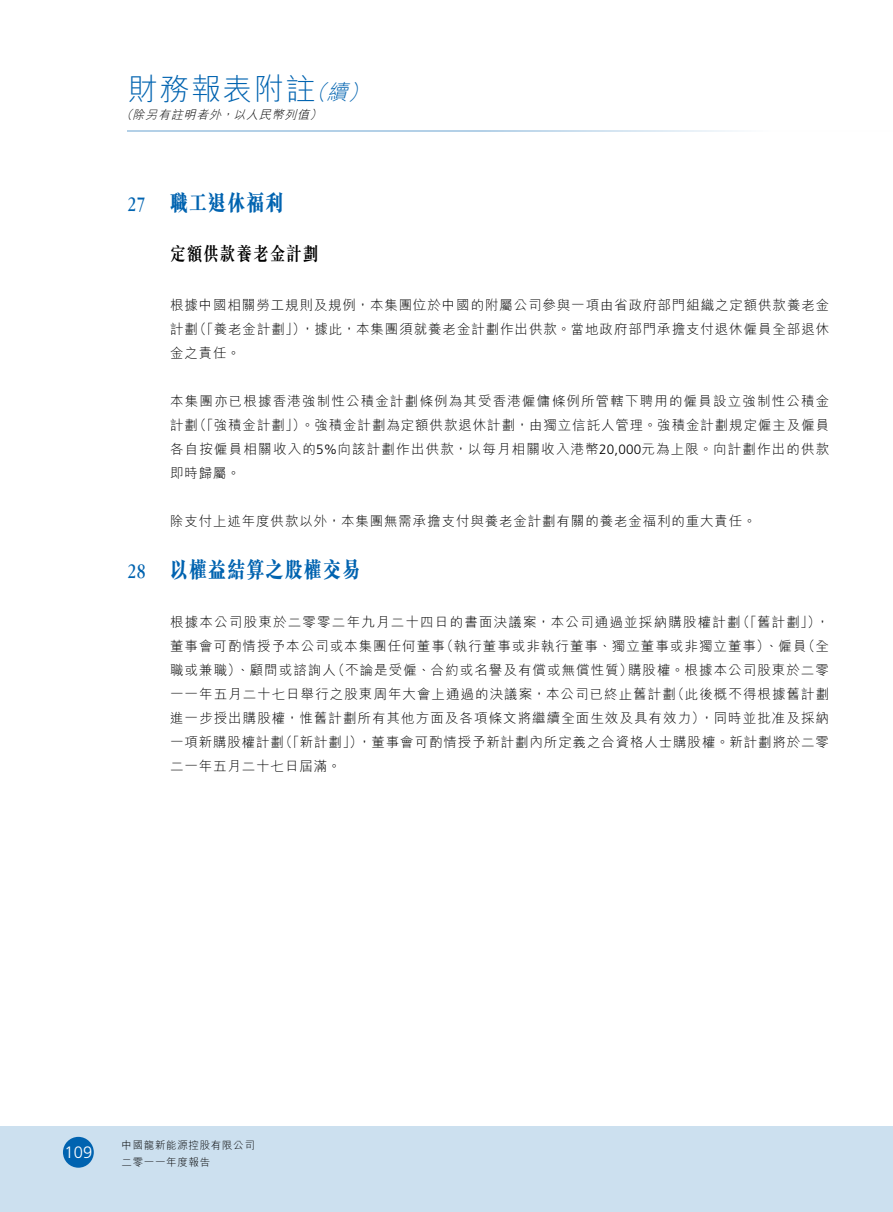
<style>
.page{position:relative;width:893px;height:1212px;background:#fff}
.page>*{position:absolute;margin:0;border:0;box-sizing:border-box;transform-origin:0 0}
.t1{font:300 30px "M Hei HK";letter-spacing:.05em;color:#0063b0}
._03_Subhead_1{font:800 22.5px "M Sung HK";letter-spacing:.06em;color:#0063b0;scale:.8 1}
._03_Subhead_1-2{font:700 22.5px "Garamond 3 LT Std";color:#0063b0;scale:.8 1}
.t2{font:italic 300 21px "M Hei HK";color:#0063b0}
._04_Subhead_2{font:700 19.5px "M Sung HK";letter-spacing:.065em;color:#000;scale:.8 1}
.t3{font:300 16.5px "Frutiger LT Std";color:#fff}
._01_Table_Text{font:300 13.5px/24px "M Hei HK";letter-spacing:.075em;color:#000}
.t4{font:italic 300 12px "M Hei HK";color:#000}
.t5{font:300 10.5px "M Hei HK";letter-spacing:.065em;color:#000}
.s1{font-family:"Frutiger LT Std"}
</style>
<div class="page">
<div style="left:0;top:1127px;width:893px;height:85px;background:#cce0ef"></div>
<hr style="left:128px;top:130px;width:765px;height:2px;background:#b3d0e7">
<div style="left:63px;top:1137px;width:31px;height:31px;background:#0063b0;border-radius:50%"></div>
<h1 class="t1" style="left:128px;top:73px;width:189px">財務報表附註</h1>
<h3 class="t2" style="left:327px;top:81px;width:28px">續</h3>
<h3 class="t2" style="left:306px;top:81px;width:28px">（</h3>
<h3 class="t2" style="left:348px;top:81px;width:28px">(</h3>
<p class="t4" style="left:120px;top:109px;width:17px">（</p>
<p class="t4" style="left:309px;top:109px;width:17px">(</p>
<p class="t4" style="left:233px;top:109px;width:81px">以人民幣列值</p>
<p class="t4" style="left:132px;top:109px;width:93px">除另有註明者外</p>
<p class="t4" style="left:221px;top:109px;width:17px">，</p>
<p class="_03_Subhead_1-2" style="left:128px;top:192px;width:24px">27</p>
<p class="_03_Subhead_1-2" style="left:128px;top:558px;width:24px">28</p>
<p class="_03_Subhead_1" style="left:170px;top:192px;width:143px">職工退休福利</p>
<p class="_04_Subhead_2" style="left:170px;top:244px;width:187px">定額供款養老金計劃</p>
<p class="_01_Table_Text" style="left:170px;top:293px;width:661px;text-align:right">根據中國相關勞工規則及規例，本集團位於中國的附屬公司參與一項由省政府部門組織之定額供款養老金，據此，本集團須就養老金計劃作出供款。當地政府部門承擔支付退休僱員全部退休</p>
<p class="_01_Table_Text" style="left:193px;top:317px;width:114px">（「養老金計劃」）</p>
<p class="_01_Table_Text" style="left:170px;top:317px;width:72px">計劃<br>金之責任。</p>
<p class="_01_Table_Text" style="left:170px;top:389px;width:661px;text-align:right">本集團亦已根據香港強制性公積金計劃條例為其受香港僱傭條例所管轄下聘用的僱員設立強制性公積金（「強積金計劃」）。強積金計劃為定額供款退休計劃，由獨立信託人管理。強積金計劃規定僱主及僱員</p>
<p class="_01_Table_Text" style="left:170px;top:413px;width:661px">計劃<br>各自按僱員相關收入的<span class="s1">5%</span>向該計劃作出供款，以每月相關收入港幣<span class="s1">20,000</span>元為上限。向計劃作出的供款即時歸屬。</p>
<p class="_01_Table_Text" style="left:170px;top:509px;width:588px">除支付上述年度供款以外，本集團無需承擔支付與養老金計劃有關的養老金福利的重大責任。</p>
<p class="_03_Subhead_1" style="left:170px;top:558px;width:239px">以權益結算之股權交易</p>
<p class="_01_Table_Text" style="left:736px;top:609px;width:86px">（「舊計劃 (「</p>
<p class="_01_Table_Text" style="left:170px;top:609px;width:572px">根據本公司股東於二零零二年九月二十四日的書面決議案，本公司通過並採納購股權計劃</p>
<p class="_01_Table_Text" style="left:816px;top:609px;width:15px">，</p>
<p class="_01_Table_Text" style="left:440px;top:633px;width:368px">（執行董事或非執行董事、獨立董事或非獨立董事）、僱員</p>
<p class="_01_Table_Text" style="left:802px;top:633px;width:29px">（全</p>
<p class="_01_Table_Text" style="left:170px;top:633px;width:276px">董事會可酌情授予本公司或本集團任何董事</p>
<p class="_01_Table_Text" style="left:170px;top:657px;width:167px">職或兼職）、顧問或諮詢人</p>
<p class="_01_Table_Text" style="left:331px;top:657px;width:303px">（不論是受僱、合約或名譽及有償或無償性質）</p>
<p class="_01_Table_Text" style="left:628px;top:657px;width:202px">購股權。根據本公司股東於二零</p>
<p class="_01_Table_Text" style="left:671px;top:681px;width:159px">（此後概不得根據舊計劃</p>
<p class="_01_Table_Text" style="left:170px;top:681px;width:507px">一一年五月二十七日舉行之股東周年大會上通過的決議案，本公司已終止舊計劃</p>
<p class="_01_Table_Text" style="left:358px;top:705px;width:473px;text-indent:-188px">進一步授出購股權，惟舊計劃所有其他方面及各項條文將繼續全面生效及具有效力）<br>，董事會可酌情授予新計劃內所定義之合資格人士購股權。新計劃將於二零</p>
<p class="_01_Table_Text" style="left:700px;top:705px;width:131px">，同時並批准及採納</p>
<p class="_01_Table_Text" style="left:279px;top:729px;width:85px">（「新計劃」）</p>
<p class="_01_Table_Text" style="left:170px;top:729px;width:172px">一項新購股權計劃<br>二一年五月二十七日屆滿。</p>
<p class="t3" style="left:64px;top:1143px;width:29px">109</p>
<p class="t5" style="left:122px;top:1140px;width:135px">中國龍新能源控股有限公司</p>
<p class="t5" style="left:122px;top:1157px;width:90px">二零一一年度報告</p>
</div>
